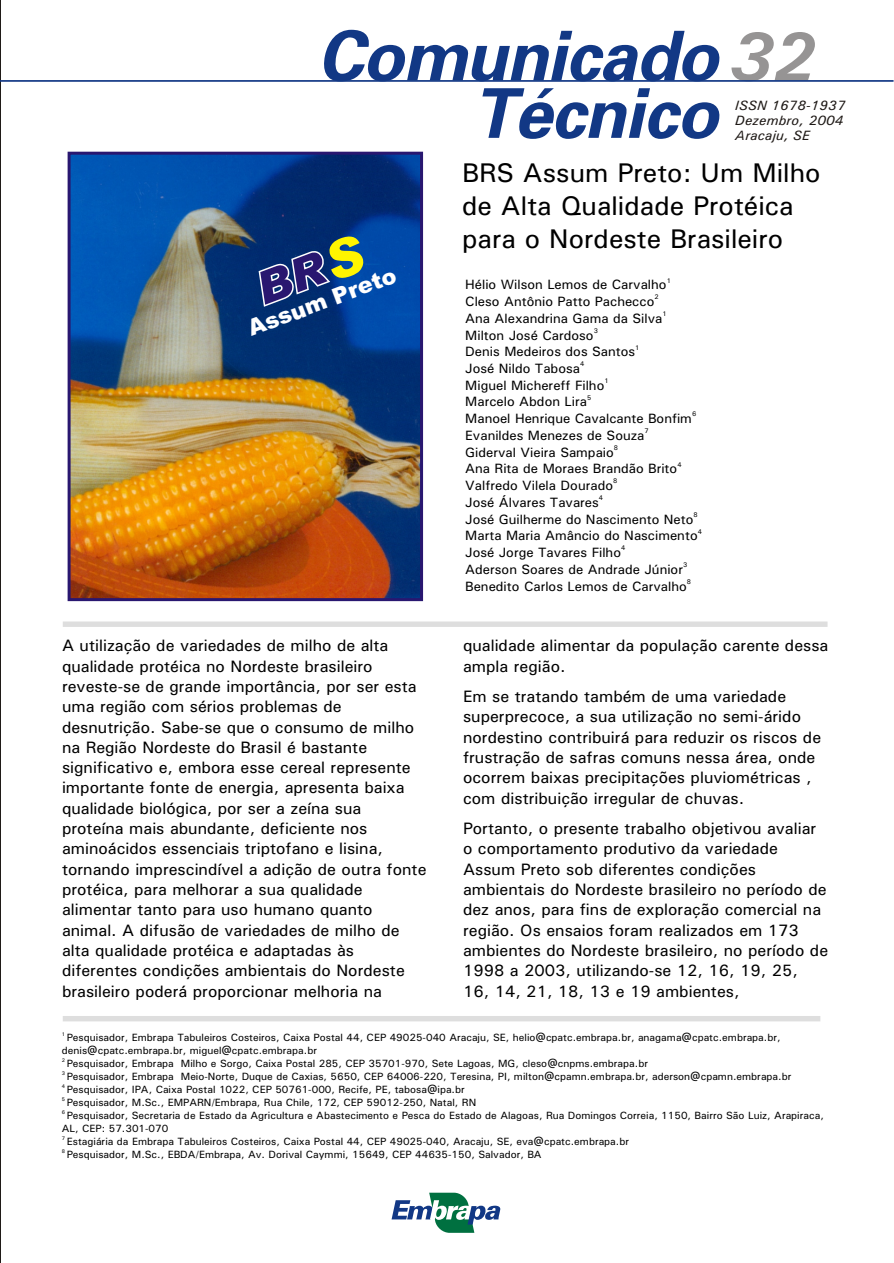
<style>
.page{position:relative;width:894px;height:1263px;background:#fff}
.page>*{position:absolute;margin:0;border:0;box-sizing:border-box;transform-origin:0 0}
.t1{font:italic 700 69px "Univers";color:#969494}
.t2{font:27px/33.3px "Univers";color:#000}
.t3{font:900 22.5px "Arial";color:#fff}
.t4{font:16.5px/20.2px "Univers";color:#000}
.t5{font:13.5px "Univers";color:#000}
.t6{font:italic 13.5px/15px "Univers";letter-spacing:.015em;color:#1f1a17}
.t7{font:10.5px/12.9px "Univers";color:#000}
.t8{font:6.75px "Univers";color:#000}
.t9{font:5.25px "Univers";color:#000}
</style>
<div class="page">
<div style="left:63px;top:1016px;width:757px;height:5px;background:#dedede"></div>
<div style="left:63px;top:622px;width:765px;height:5px;background:#dedede"></div>
<svg style="left:324px;top:30px;width:396px;height:109px"></svg>
<hr style="left:0;top:80px;width:894px;height:2px;background:#123885">
<svg style="left:392px;top:1193px;width:109px;height:40px"></svg>
<img style="left:72px;top:156px;width:347px;height:441px">
<div style="left:68px;top:152px;width:355px;height:449px;border:3px solid #291770"></div>
<svg style="left:254px;top:233px;width:115px;height:72px;background:#00327e"></svg>
<h3 class="t3" style="left:246px;top:322px;width:158px;rotate:-21deg">Assum Preto</h3>
<h1 class="t1" style="left:729px;top:33px;width:88px">32</h1>
<p class="t6" style="left:735px;top:99px;width:112px">ISSN 1678-1937<br>Dezembro, 2004<br>Aracaju, SE</p>
<h2 class="t2" style="left:462px;top:158px;width:360px">BRS Assum Preto: Um Milho de Alta Qualidade Protéica para o Nordeste Brasileiro</h2>
<p class="t8" style="left:667px;top:278px;width:6px">1</p>
<p class="t5" style="left:465px;top:280px;width:203px">Hélio Wilson Lemos de Carvalho</p>
<p class="t8" style="left:654px;top:295px;width:6px">2</p>
<p class="t5" style="left:465px;top:297px;width:191px">Cleso Antônio Patto Pachecco</p>
<p class="t8" style="left:662px;top:311px;width:6px">1</p>
<p class="t5" style="left:465px;top:313px;width:199px">Ana Alexandrina Gama da Silva</p>
<p class="t8" style="left:594px;top:328px;width:6px">3</p>
<p class="t5" style="left:465px;top:330px;width:130px">Milton José Cardoso</p>
<p class="t8" style="left:635px;top:345px;width:6px">1</p>
<p class="t5" style="left:465px;top:347px;width:171px">Denis Medeiros dos Santos</p>
<p class="t8" style="left:580px;top:362px;width:6px">4</p>
<p class="t5" style="left:465px;top:364px;width:116px">José Nildo Tabosa</p>
<p class="t8" style="left:604px;top:378px;width:6px">1</p>
<p class="t5" style="left:465px;top:380px;width:141px">Miguel Michereff Filho</p>
<p class="t8" style="left:587px;top:395px;width:6px">5</p>
<p class="t5" style="left:465px;top:397px;width:123px">Marcelo Abdon Lira</p>
<p class="t8" style="left:692px;top:412px;width:6px">6</p>
<p class="t5" style="left:465px;top:414px;width:228px">Manoel Henrique Cavalcante Bonfim</p>
<p class="t8" style="left:645px;top:429px;width:6px">7</p>
<p class="t5" style="left:465px;top:431px;width:181px">Evanildes Menezes de Souza</p>
<p class="t8" style="left:614px;top:445px;width:6px">8</p>
<p class="t5" style="left:465px;top:447px;width:150px">Giderval Vieira Sampaio</p>
<p class="t8" style="left:677px;top:462px;width:6px">4</p>
<p class="t5" style="left:465px;top:464px;width:214px">Ana Rita de Moraes Brandão Brito</p>
<p class="t8" style="left:613px;top:479px;width:6px">8</p>
<p class="t5" style="left:465px;top:481px;width:149px">Valfredo Vilela Dourado</p>
<p class="t8" style="left:599px;top:496px;width:6px">4</p>
<p class="t5" style="left:465px;top:498px;width:135px">José Álvares Tavares</p>
<p class="t8" style="left:694px;top:512px;width:6px">8</p>
<p class="t5" style="left:465px;top:514px;width:230px">José Guilherme do Nascimento Neto</p>
<p class="t8" style="left:698px;top:529px;width:6px">4</p>
<p class="t5" style="left:465px;top:531px;width:234px">Marta Maria Amâncio do Nascimento</p>
<p class="t8" style="left:621px;top:546px;width:6px">4</p>
<p class="t5" style="left:465px;top:548px;width:157px">José Jorge Tavares Filho</p>
<p class="t8" style="left:683px;top:563px;width:6px">3</p>
<p class="t5" style="left:465px;top:565px;width:219px">Aderson Soares de Andrade Júnior</p>
<p class="t8" style="left:687px;top:579px;width:6px">8</p>
<p class="t5" style="left:465px;top:581px;width:223px">Benedito Carlos Lemos de Carvalho</p>
<p class="t4" style="left:62px;top:637px;width:366px">A utilização de variedades de milho de alta qualidade protéica no Nordeste brasileiro reveste-se de grande importância, por ser esta uma região com sérios problemas de desnutrição. Sabe-se que o consumo de milho na Região Nordeste do Brasil é bastante significativo e, embora esse cereal represente importante fonte de energia, apresenta baixa qualidade biológica, por ser a zeína sua proteína mais abundante, deficiente nos aminoácidos essenciais triptofano e lisina, tornando imprescindível a adição de outra fonte protéica, para melhorar a sua qualidade alimentar tanto para uso humano quanto animal. A difusão de variedades de milho de alta qualidade protéica e adaptadas às diferentes condições ambientais do Nordeste brasileiro poderá proporcionar melhoria na</p>
<p class="t4" style="left:463px;top:637px;width:367px">qualidade alimentar da população carente dessa ampla região.</p>
<p class="t4" style="left:463px;top:688px;width:360px">Em se tratando também de uma variedade superprecoce, a sua utilização no semi-árido nordestino contribuirá para reduzir os riscos de frustração de safras comuns nessa área, onde ocorrem baixas precipitações pluviométricas , com distribuição irregular de chuvas.</p>
<p class="t4" style="left:463px;top:820px;width:367px">Portanto, o presente trabalho objetivou avaliar o comportamento produtivo da variedade Assum Preto sob diferentes condições ambientais do Nordeste brasileiro no período de dez anos, para fins de exploração comercial na região. Os ensaios foram realizados em 173 ambientes do Nordeste brasileiro, no período de 1998 a 2003, utilizando-se 12, 16, 19, 25, 16, 14, 21, 18, 13 e 19 ambientes,</p>
<p class="t9" style="left:62px;top:1033px;width:5px">1</p>
<p class="t7" style="left:62px;top:1032px;width:720px;text-indent:5px">Pesquisador, Embrapa Tabuleiros Costeiros, Caixa Postal 44, CEP 49025-040 Aracaju, SE, helio@cpatc.embrapa.br, anagama@cpatc.embrapa.br, denis@cpatc.embrapa.br, miguel@cpatc.embrapa.br</p>
<p class="t9" style="left:62px;top:1059px;width:5px">2</p>
<p class="t7" style="left:67px;top:1058px;width:583px">Pesquisador, Embrapa Milho e Sorgo, Caixa Postal 285, CEP 35701-970, Sete Lagoas, MG, cleso@cnpms.embrapa.br</p>
<p class="t9" style="left:62px;top:1072px;width:5px">3</p>
<p class="t7" style="left:67px;top:1071px;width:726px">Pesquisador, Embrapa Meio-Norte, Duque de Caxias, 5650, CEP 64006-220, Teresina, PI, milton@cpamn.embrapa.br, aderson@cpamn.embrapa.br</p>
<p class="t9" style="left:62px;top:1085px;width:5px">4</p>
<p class="t7" style="left:67px;top:1084px;width:400px">Pesquisador, IPA, Caixa Postal 1022, CEP 50761-000, Recife, PE, tabosa@ipa.br</p>
<p class="t9" style="left:62px;top:1098px;width:5px">5</p>
<p class="t7" style="left:67px;top:1097px;width:411px">Pesquisador, M.Sc., EMPARN/Embrapa, Rua Chile, 172, CEP 59012-250, Natal, RN</p>
<p class="t9" style="left:62px;top:1111px;width:5px">6</p>
<p class="t7" style="left:62px;top:1110px;width:763px;text-indent:5px">Pesquisador, Secretaria de Estado da Agricultura e Abastecimento e Pesca do Estado de Alagoas, Rua Domingos Correia, 1150, Bairro São Luiz, Arapiraca,<br>AL, CEP: 57.301-070</p>
<p class="t9" style="left:62px;top:1137px;width:5px">7</p>
<p class="t7" style="left:67px;top:1136px;width:564px">Estagiária da Embrapa Tabuleiros Costeiros, Caixa Postal 44, CEP 49025-040, Aracaju, SE, eva@cpatc.embrapa.br</p>
<p class="t9" style="left:62px;top:1150px;width:5px">8</p>
<p class="t7" style="left:67px;top:1149px;width:476px">Pesquisador, M.Sc., EBDA/Embrapa, Av. Dorival Caymmi, 15649, CEP 44635-150, Salvador, BA</p>
</div>
